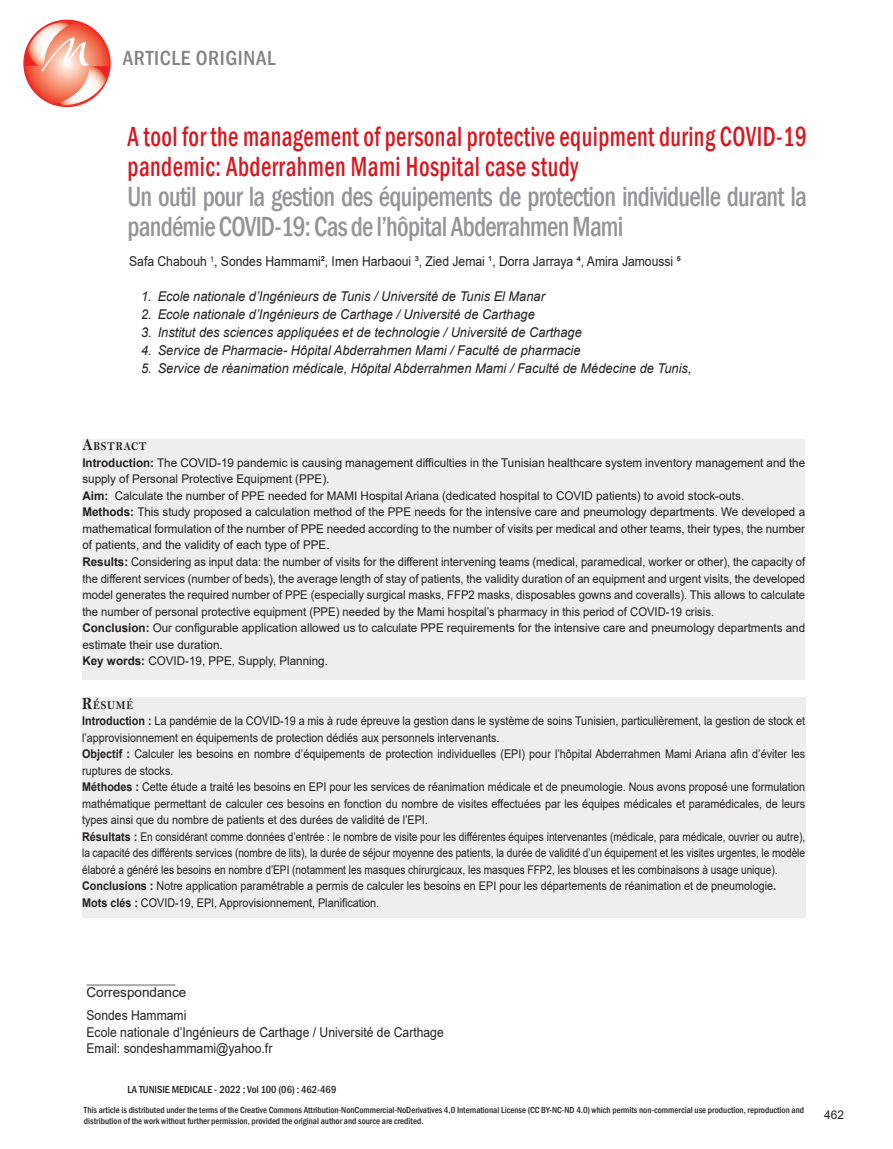
<style>
.page{position:relative;width:893px;height:1149px;background:#fff}
.page>*{position:absolute;margin:0;border:0;box-sizing:border-box;transform-origin:0 0}
.t1{font:500 condensed 28.5px/30px "Franklin Gothic";letter-spacing:-.03em;color:#939598;scale:.89 1}
.t2{font:500 condensed 28.5px/30px "Franklin Gothic";letter-spacing:.02em;color:#d7171f;scale:.81 1}
.t3{font:500 condensed 21px "Franklin Gothic";letter-spacing:.03em;color:#808285}
.t4{font:italic 13.5px "Arial";color:#231f20;scale:.95 1}
.t5{font:13.5px "Arial";color:#231f20;scale:.9 1}
.t6{font:13.5px "Arial";color:#231f20}
.t7{font:12px/16.5px "Arial";color:#231f20;scale:.9 1}
.t8{font:12px/16.5px "Arial";color:#231f20}
.t9{font:12px/16.5px "Arial";color:#231f20;text-align:justify;scale:.94 1}
.t10{font:12px/16.5px "Arial";color:#231f20;text-align:justify;scale:.84 1}
.t11{font:12px "Bell MT Bold";letter-spacing:.07em;color:#231f20;scale:.87 1}
.t12{font:500 condensed 10.5px "Franklin Gothic";color:#231f20}
.t13{font:500 condensed 9px "Franklin Gothic";color:#231f20}
.s1{font-size:17.1px}
.s2{font-weight:700}
</style>
<div class="page">
<hr style="left:87px;top:984px;width:88px;height:1px;background:#939598">
<svg style="left:23px;top:20px;width:88px;height:87px"></svg>
<svg style="left:24px;top:23px;width:85px;height:82px"></svg>
<div style="left:82px;top:439px;width:723px;height:240px;background:#eeeeef"></div>
<div style="left:82px;top:697px;width:723px;height:220px;background:#eeeeef"></div>
<p class="t3" style="left:123px;top:44px;width:155px">ARTICLE ORIGINAL</p>
<p class="t2" style="left:128px;top:122px;width:840px">A tool for the management of personal protective equipment during COVID-19 pandemic: Abderrahmen Mami Hospital case study</p>
<p class="t1" style="left:128px;top:182px;width:765px">Un outil pour la gestion des équipements de protection individuelle durant la pandémie COVID-19: Cas de l’hôpital Abderrahmen Mami</p>
<p class="t5" style="left:129px;top:252px;width:614px">Safa Chabouh <sup>1</sup>, Sondes Hammami², Imen Harbaoui ³, Zied Jemai ¹, Dorra Jarraya ⁴, Amira Jamoussi ⁵</p>
<p class="t4" style="left:141px;top:287px;width:427px">1. Ecole nationale d’Ingénieurs de Tunis / Université de Tunis El Manar</p>
<p class="t4" style="left:141px;top:305px;width:416px">2. Ecole nationale d’Ingénieurs de Carthage / Université de Carthage</p>
<p class="t4" style="left:141px;top:323px;width:465px">3. Institut des sciences appliquées et de technologie / Université de Carthage</p>
<p class="t4" style="left:141px;top:341px;width:464px">4. Service de Pharmacie- Hôpital Abderrahmen Mami / Faculté de pharmacie</p>
<p class="t4" style="left:141px;top:359px;width:581px">5. Service de réanimation médicale, Hôpital Abderrahmen Mami / Faculté de Médecine de Tunis,</p>
<p class="t11" style="left:82px;top:439px;width:75px"><span class="s1">A</span>BSTRACT</p>
<p class="t8" style="left:82px;top:454px;width:724px"><span class="s2">Introduction:</span> The COVID-19 pandemic is causing management difficulties in the Tunisian healthcare system inventory management and the supply of Personal Protective Equipment (PPE).</p>
<p class="t8" style="left:82px;top:487px;width:663px"><span class="s2">Aim:</span> Calculate the number of PPE needed for MAMI Hospital Ariana (dedicated hospital to COVID patients) to avoid stock-outs.</p>
<p class="t8" style="left:82px;top:503px;width:724px;text-align:justify"><span class="s2">Methods:</span> This study proposed a calculation method of the PPE needs for the intensive care and pneumology departments. We developed a mathematical formulation of the number of PPE needed according to the number of visits per medical and other teams, their types, the number of patients, and the validity of each type of PPE.</p>
<p class="t9" style="left:82px;top:553px;width:770px"><span class="s2">Results:</span> Considering as input data: the number of visits for the different intervening teams (medical, paramedical, worker or other), the capacity of the different services (number of beds), the average length of stay of patients, the validity duration of an equipment and urgent visits, the developed model generates the required number of PPE (especially surgical masks, FFP2 masks, disposables gowns and coveralls). This allows to calculate the number of personal protective equipment (PPE) needed by the Mami hospital’s pharmacy in this period of COVID-19 crisis.</p>
<p class="t8" style="left:82px;top:619px;width:724px"><span class="s2">Conclusion:</span> Our configurable application allowed us to calculate PPE requirements for the intensive care and pneumology departments and estimate their use duration.</p>
<p class="t8" style="left:82px;top:652px;width:247px"><span class="s2">Key words:</span> COVID-19, PPE, Supply, Planning.</p>
<p class="t11" style="left:82px;top:697px;width:60px"><span class="s1">R</span>ÉSUMÉ</p>
<p class="t7" style="left:82px;top:712px;width:805px"><span class="s2">Introduction :</span> La pandémie de la COVID-19 a mis à rude épreuve la gestion dans le système de soins Tunisien, particulièrement, la gestion de stock et l’approvisionnement en équipements de protection dédiés aux personnels intervenants.</p>
<p class="t7" style="left:82px;top:745px;width:805px"><span class="s2">Objectif :</span> Calculer les besoins en nombre d’équipements de protection individuelles (EPI) pour l’hôpital Abderrahmen Mami Ariana afin d’éviter les ruptures de stocks.</p>
<p class="t7" style="left:82px;top:778px;width:805px;text-align:justify"><span class="s2">Méthodes :</span> Cette étude a traité les besoins en EPI pour les services de réanimation médicale et de pneumologie. Nous avons proposé une formulation mathématique permettant de calculer ces besoins en fonction du nombre de visites effectuées par les équipes médicales et paramédicales, de leurs types ainsi que du nombre de patients et des durées de validité de l’EPI.</p>
<p class="t10" style="left:82px;top:827px;width:862px"><span class="s2">Résultats :</span> En considérant comme données d’entrée : le nombre de visite pour les différentes équipes intervenantes (médicale, para médicale, ouvrier ou autre), la capacité des différents services (nombre de lits), la durée de séjour moyenne des patients, la durée de validité d’un équipement et les visites urgentes, le modèle élaboré a généré les besoins en nombre d’EPI (notamment les masques chirurgicaux, les masques FFP2, les blouses et les combinaisons à usage unique).</p>
<p class="t7" style="left:82px;top:877px;width:773px"><span class="s2">Conclusions :</span> Notre application paramétrable a permis de calculer les besoins en EPI pour les départements de réanimation et de pneumologie<span class="s2">.</span></p>
<p class="t7" style="left:82px;top:893px;width:332px"><span class="s2">Mots clés :</span> COVID-19, EPI, Approvisionnement, Planification.</p>
<p class="t6" style="left:87px;top:982px;width:101px">Correspondance</p>
<p class="t5" style="left:87px;top:1005px;width:113px">Sondes Hammami</p>
<p class="t5" style="left:87px;top:1022px;width:398px">Ecole nationale d’Ingénieurs de Carthage / Université de Carthage</p>
<p class="t5" style="left:87px;top:1038px;width:208px">Email: sondeshammami@yahoo.fr</p>
<p class="t12" style="left:128px;top:1081px;width:210px">LA TUNISIE MEDICALE - 2022 ; Vol 100 (06) : 462-469</p>
<p class="t13" style="left:84px;top:1103px;width:722px">This article is distributed under the terms of the Creative Commons Attribution-NonCommercial-NoDerivatives 4.0 International License (CC BY-NC-ND 4.0) which permits non-commercial use production, reproduction and</p>
<p class="t13" style="left:84px;top:1114px;width:341px">distribution of the work without further permission, provided the original author and source are credited.</p>
<p class="t8" style="left:824px;top:1106px;width:22px">462</p>
</div>
